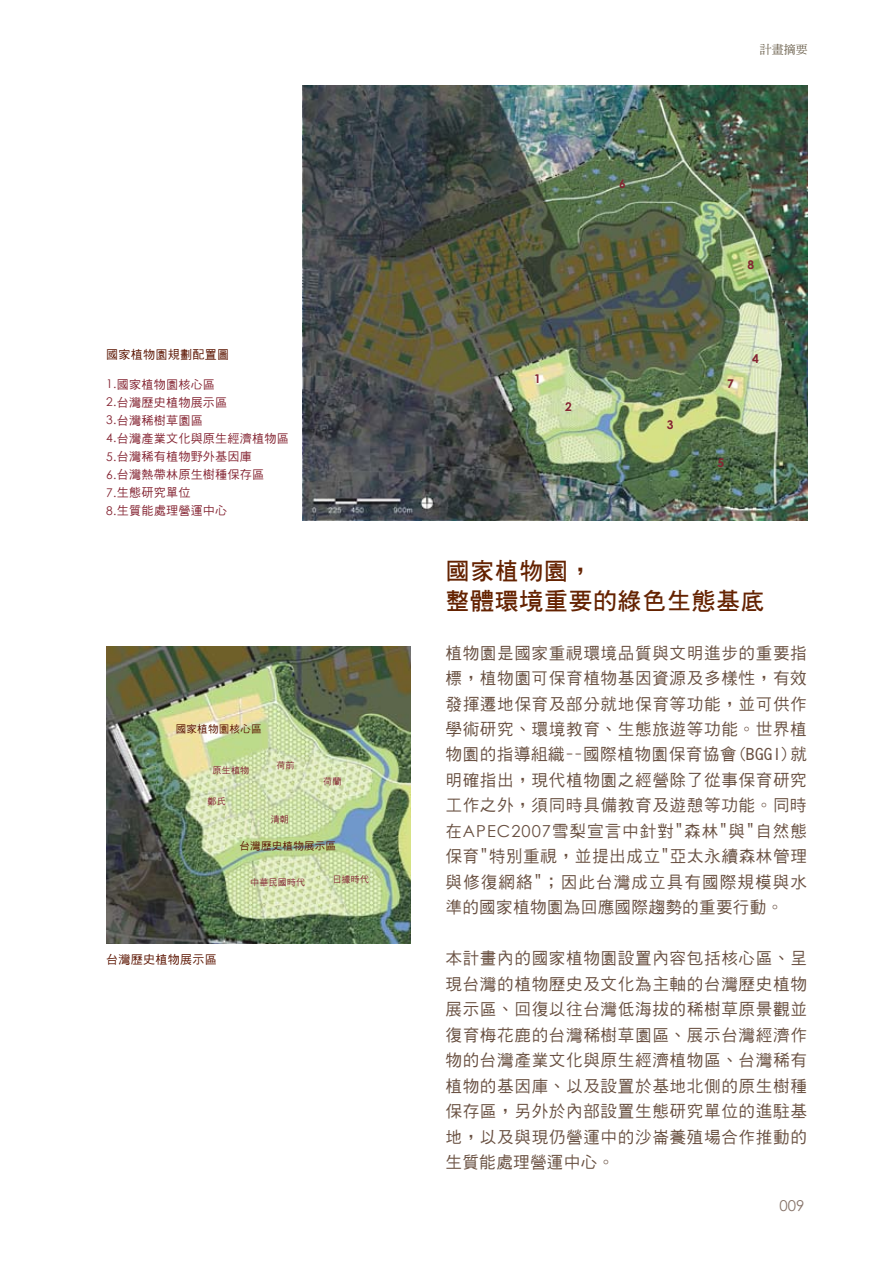
<style>
.page{position:relative;width:893px;height:1263px;background:#fff}
.page>*{position:absolute;margin:0;border:0;box-sizing:border-box;transform-origin:0 0}
.t1{font:24px/30px "DF Hei Bd HK BF";letter-spacing:.025em;color:#642200}
.t2{font:16.5px/25.5px "DF Hei Md HK BF";letter-spacing:.045em;color:#684f40;text-align:justify}
.t3{font:15px "Century Gothic";color:#87746a}
.t4{font:12px/18px "DF Hei Md HK BF";letter-spacing:.025em;color:#842432}
.t5{font:12px "DF Hei Md HK BF";letter-spacing:.025em;color:#5b1400}
.t6{font:700 12px "Century Gothic";color:#842432}
.t7{font:12px "DF Ming Md HK BF";color:#695e4a}
.t8{font:10.5px "DF Hei Md HK BF";letter-spacing:.025em;color:#5b1400}
.t9{font:9px "DF Hei Md HK BF";letter-spacing:.025em;color:#842432}
.s1{font-family:"Century Gothic"}
</style>
<div class="page">
<img style="left:303px;top:85px;width:505px;height:435px">
<img style="left:106px;top:647px;width:305px;height:296px">
<p class="t5" style="left:106px;top:348px;width:124px">國家植物園規劃配置圖</p>
<p class="t4" style="left:106px;top:375px;width:184px"><span class="s1">1.</span>國家植物園核心區<br><span class="s1">2.</span>台灣歷史植物展示區<br><span class="s1">3.</span>台灣稀樹草園區<br><span class="s1">4.</span>台灣產業文化與原生經濟植物區<br><span class="s1">5.</span>台灣稀有植物野外基因庫<br><span class="s1">6.</span>台灣熱帶林原生樹種保存區<br><span class="s1">7.</span>生態研究單位<br><span class="s1">8.</span>生質能處理營運中心</p>
<p class="t8" style="left:176px;top:723px;width:87px">國家植物園核心區</p>
<p class="t9" style="left:213px;top:765px;width:38px">原生植物</p>
<p class="t9" style="left:208px;top:797px;width:20px">鄭氏</p>
<p class="t9" style="left:276px;top:760px;width:20px">荷前</p>
<p class="t9" style="left:271px;top:815px;width:20px">清朝</p>
<p class="t9" style="left:323px;top:777px;width:20px">荷蘭</p>
<p class="t8" style="left:240px;top:840px;width:98px">台灣歷史植物展示區</p>
<p class="t5" style="left:106px;top:953px;width:112px">台灣歷史植物展示區</p>
<p class="t9" style="left:250px;top:878px;width:57px">中華民國時代</p>
<p class="t9" style="left:332px;top:875px;width:38px">日據時代</p>
<p class="t7" style="left:760px;top:44px;width:49px">計畫摘要</p>
<p class="t6" style="left:534px;top:369px;width:8px">1</p>
<p class="t6" style="left:565px;top:398px;width:8px">2</p>
<p class="t6" style="left:619px;top:174px;width:8px">6</p>
<p class="t6" style="left:667px;top:415px;width:8px">3</p>
<p class="t6" style="left:748px;top:255px;width:8px">8</p>
<p class="t6" style="left:727px;top:375px;width:8px">7</p>
<p class="t6" style="left:752px;top:349px;width:8px">4</p>
<p class="t6" style="left:717px;top:454px;width:8px">5</p>
<h1 class="t1" style="left:445px;top:555px;width:321px">國家植物園，<br>整體環境重要的綠色生態基底</h1>
<p class="t2" style="left:445px;top:640px;width:363px">植物園是國家重視環境品質與文明進步的重要指標，植物園可保育植物基因資源及多樣性，有效發揮遷地保育及部分就地保育等功能，並可供作學術研究、環境教育、生態旅遊等功能。世界植物園的指導組織--國際植物園保育協會(BGGI)就明確指出，現代植物園之經營除了從事保育研究工作之外，須同時具備教育及遊憩等功能。同時在<span class="s1">APEC2007</span>雪梨宣言中針對"森林"與"自然態保育"特別重視，並提出成立"亞太永續森林管理與修復網絡"；因此台灣成立具有國際規模與水準的國家植物園為回應國際趨勢的重要行動。</p>
<p class="t2" style="left:445px;top:946px;width:363px">本計畫內的國家植物園設置內容包括核心區、呈現台灣的植物歷史及文化為主軸的台灣歷史植物展示區、回復以往台灣低海拔的稀樹草原景觀並復育梅花鹿的台灣稀樹草園區、展示台灣經濟作物的台灣產業文化與原生經濟植物區、台灣稀有植物的基因庫、以及設置於基地北側的原生樹種保存區，另外於內部設置生態研究單位的進駐基地，以及與現仍營運中的沙崙養殖場合作推動的生質能處理營運中心。</p>
<p class="t3" style="left:779px;top:1195px;width:26px">009</p>
</div>
